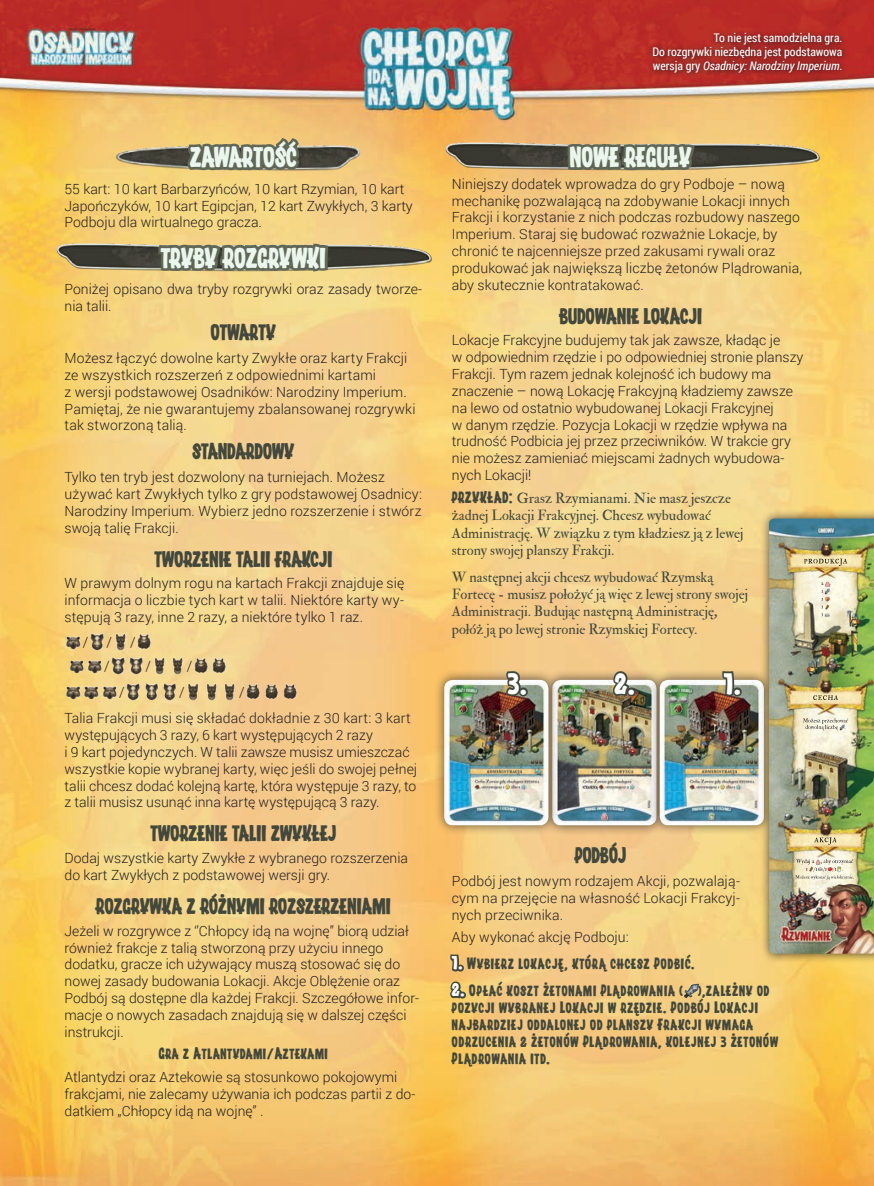
<style>
.page{position:relative;width:874px;height:1186px;background:#fff}
.page>*{position:absolute;margin:0;border:0;box-sizing:border-box;transform-origin:0 0}
.note{font:28px "Tygodnik";color:#fff}
.rozdz_średni{font:24.5px "Tygodnik";letter-spacing:.01em;color:#ebf6ed}
.basic_txt{font:24.5px "Tygodnik";letter-spacing:.01em;color:#ebf6ed}
.rozdz_maly{font:19.25px "Tygodnik";letter-spacing:.01em;color:#42483c}
.basic_txt-2{font:19.25px "Tygodnik";letter-spacing:.01em;color:#42483c}
.note-2{font:14.35px/17.2px "IM FELL Double Pica Roman";color:#42483c}
.basic_txt-3{font:300 14px/16.8px "Roboto";color:#231f20}
.note-3{font:14px/17px "Tygodnik";letter-spacing:.065em;color:#42483c}
.new_boldniejszy{font:300 14px/16.8px "Roboto";letter-spacing:.01em;color:#231f20;text-align:justify}
.new_boldniejszy-2{font:14px "Tygodnik";letter-spacing:.075em;color:#42483c}
.basic_txt-4{font:14px "Tygodnik";letter-spacing:.05em;color:#42483c}
.example{font:300 14px "Roboto";color:#231f20}
.basic_txt-5{font:11.9px/13.7px "Roboto Condensed";color:#fff;text-align:justify}
.s1{font-style:italic}
.s2{font-family:"Tygodnik";font-size:14px}
.s3{font-size:17.5px;color:#fff}
</style>
<div class="page">
<img style="left:0;top:0;width:873px;height:1186px">
<img style="left:40px;top:136px;width:344px;height:49px">
<img style="left:437px;top:139px;width:390px;height:44px">
<img style="left:49px;top:239px;width:390px;height:44px">
<svg style="left:155px;top:0;width:176px;height:299px"></svg>
<img style="left:64px;top:630px;width:19px;height:22px">
<img style="left:88px;top:630px;width:18px;height:22px">
<img style="left:112px;top:630px;width:18px;height:22px">
<img style="left:136px;top:630px;width:18px;height:22px">
<img style="left:68px;top:654px;width:36px;height:22px">
<img style="left:109px;top:654px;width:36px;height:22px">
<img style="left:151px;top:654px;width:36px;height:22px">
<img style="left:192px;top:654px;width:36px;height:22px">
<img style="left:64px;top:680px;width:55px;height:22px">
<img style="left:124px;top:680px;width:55px;height:22px">
<img style="left:184px;top:680px;width:55px;height:22px">
<img style="left:244px;top:680px;width:55px;height:22px">
<svg style="left:697px;top:28px;width:151px;height:51px"></svg>
<svg style="left:564px;top:0;width:133px;height:198px"></svg>
<svg style="left:445px;top:952px;width:24px;height:49px"></svg>
<img style="left:683px;top:984px;width:15px;height:14px">
<div style="left:541px;top:669px;width:126px;height:167px;background:#231f20;opacity:.75"></div>
<img style="left:558px;top:680px;width:90px;height:145px">
<div style="left:648px;top:669px;width:125px;height:167px;background:#231f20;opacity:.75"></div>
<img style="left:659px;top:680px;width:100px;height:145px">
<div style="left:433px;top:669px;width:125px;height:167px;background:#231f20;opacity:.75"></div>
<img style="left:444px;top:680px;width:104px;height:145px">
<svg style="left:720px;top:669px;width:24px;height:30px"></svg>
<svg style="left:609px;top:669px;width:29px;height:30px"></svg>
<img style="left:503px;top:669px;width:27px;height:68px">
<div style="left:759px;top:509px;width:114px;height:454px;background:#231f20;opacity:.75"></div>
<img style="left:768px;top:518px;width:105px;height:435px">
<svg style="left:803px;top:558px;width:43px;height:8px"></svg>
<svg style="left:812px;top:695px;width:25px;height:5px"></svg>
<svg style="left:813px;top:837px;width:23px;height:7px"></svg>
<svg style="left:795px;top:859px;width:58px;height:21px"></svg>
<svg style="left:802px;top:718px;width:45px;height:12px"></svg>
<svg style="left:820px;top:581px;width:9px;height:36px"></svg>
<p class="rozdz_średni" style="left:190px;top:140px;width:108px">ZAWARTOŚĆ</p>
<p class="basic_txt-3" style="left:64px;top:180px;width:349px">55 kart: 10 kart Barbarzyńców, 10 kart Rzymian, 10 kart<br>Japończyków, 10 kart Egipcjan, 12 kart Zwykłych, 3 karty<br>Podboju dla wirtualnego gracza.</p>
<p class="rozdz_średni" style="left:161px;top:240px;width:166px">TRYBY ROZGRYWKI</p>
<p class="basic_txt-3" style="left:64px;top:281px;width:359px">Poniżej opisano dwa tryby rozgrywki oraz zasady tworze&shy;nia talii.</p>
<p class="basic_txt-2" style="left:210px;top:319px;width:67px">OTWARTY</p>
<p class="basic_txt-3" style="left:64px;top:349px;width:352px">Możesz łączyć dowolne karty Zwykłe oraz karty Frakcji ze wszystkich rozszerzeń z odpowiednimi kartami<br>z wersji podstawowej Osadników: Narodziny Imperium.<br>Pamiętaj, że nie gwarantujemy zbalansowanej rozgrywki tak stworzoną talią.</p>
<p class="basic_txt-2" style="left:192px;top:438px;width:103px">STANDARDOWY</p>
<p class="basic_txt-3" style="left:64px;top:468px;width:359px">Tylko ten tryb jest dozwolony na turniejach. Możesz używać kart Zwykłych tylko z gry podstawowej Osadnicy:<br>Narodziny Imperium. Wybierz jedno rozszerzenie i stwórz swoją talię Frakcji.</p>
<p class="rozdz_maly" style="left:154px;top:545px;width:179px">TWORZENIE TALII FRAKCJI</p>
<p class="basic_txt-3" style="left:64px;top:574px;width:341px;text-align:justify">W prawym dolnym rogu na kartach Frakcji znajduje się informacja o liczbie tych kart w talii. Niektóre karty wy&shy;stępują 3 razy, inne 2 razy, a niektóre tylko 1 raz.</p>
<p class="example" style="left:83px;top:632px;width:7px">/</p>
<p class="example" style="left:106px;top:632px;width:7px">/</p>
<p class="example" style="left:130px;top:632px;width:7px">/</p>
<p class="example" style="left:104px;top:656px;width:7px">/</p>
<p class="example" style="left:145px;top:656px;width:7px">/</p>
<p class="example" style="left:187px;top:656px;width:7px">/</p>
<p class="example" style="left:119px;top:682px;width:7px">/</p>
<p class="example" style="left:179px;top:682px;width:7px">/</p>
<p class="example" style="left:239px;top:682px;width:7px">/</p>
<p class="basic_txt-3" style="left:64px;top:709px;width:354px">Talia Frakcji musi się składać dokładnie z 30 kart: 3 kart występujących 3 razy, 6 kart występujących 2 razy<br>i 9 kart pojedynczych. W talii zawsze musisz umieszczać wszystkie kopie wybranej karty, więc jeśli do swojej pełnej talii chcesz dodać kolejną kartę, która występuje 3 razy, to z talii musisz usunąć inna kartę występującą 3 razy.</p>
<p class="rozdz_maly" style="left:150px;top:820px;width:187px">TWORZENIE TALII ZWYKŁEJ</p>
<p class="basic_txt-3" style="left:64px;top:849px;width:345px">Dodaj wszystkie karty Zwykłe z wybranego rozszerzenia do kart Zwykłych z podstawowej wersji gry.</p>
<p class="rozdz_maly" style="left:96px;top:892px;width:296px">ROZGRYWKA Z RÓŻNYMI ROZSZERZENIAMI</p>
<p class="basic_txt-3" style="left:64px;top:922px;width:356px">Jeżeli w rozgrywce z ‘’Chłopcy idą na wojnę’’ biorą udział również frakcje z talią stworzoną przy użyciu innego dodatku, gracze ich używający muszą stosować się do nowej zasady budowania Lokacji. Akcje Oblężenie oraz Podbój są dostępne dla każdej Frakcji. Szczegółowe infor&shy;macje o nowych zasadach znajdują się w dalszej części instrukcji.</p>
<p class="basic_txt-4" style="left:159px;top:1044px;width:170px">Gra z Atlantydami/Aztekami</p>
<p class="basic_txt-3" style="left:64px;top:1068px;width:352px">Atlantydzi oraz Aztekowie są stosunkowo pokojowymi frakcjami, nie zalecamy używania ich podczas partii z do&shy;datkiem „Chłopcy idą na wojnę’’ .</p>
<p class="basic_txt-5" style="left:652px;top:31px;width:191px;text-indent:61px">To nie jest samodzielna gra.<br>Do rozgrywki niezbędna jest podstawowa wersja gry <span class="s1">Osadnicy: Narodziny Imperium</span>.</p>
<p class="basic_txt" style="left:569px;top:140px;width:123px">NOWE REGUŁY</p>
<p class="basic_txt-3" style="left:451px;top:175px;width:351px">Niniejszy dodatek wprowadza do gry Podboje – nową mechanikę pozwalającą na zdobywanie Lokacji innych Frakcji i korzystanie z nich podczas rozbudowy naszego Imperium. Staraj się budować rozważnie Lokacje, by chronić te najcenniejsze przed zakusami rywali oraz produkować jak największą liczbę żetonów Plądrowania, aby skutecznie kontratakować.</p>
<p class="rozdz_maly" style="left:559px;top:302px;width:144px">BUDOWANIE LOKACJI</p>
<p class="basic_txt-3" style="left:451px;top:332px;width:353px">Lokacje Frakcyjne budujemy tak jak zawsze, kładąc je<br>w odpowiednim rzędzie i po odpowiedniej stronie planszy Frakcji. Tym razem jednak kolejność ich budowy ma znaczenie – nową Lokację Frakcyjną kładziemy zawsze na lewo od ostatnio wybudowanej Lokacji Frakcyjnej<br>w danym rzędzie. Pozycja Lokacji w rzędzie wpływa na trudność Podbicia jej przez przeciwników. W trakcie gry nie możesz zamieniać miejscami żadnych wybudowa&shy;nych Lokacji!</p>
<p class="note-2" style="left:451px;top:490px;width:293px"><span class="s2">PRZYKŁAD:</span> Grasz Rzymianami. Nie masz jeszcze żadnej Lokacji Frakcyjnej. Chcesz wybudować Administrację. W związku z tym kładziesz ją z lewej strony swojej planszy Frakcji.</p>
<p class="note-2" style="left:451px;top:569px;width:297px">W następnej akcji chcesz wybudować Rzymską Fortecę - musisz położyć ją więc z lewej strony swojej Administracji. Budując następną Administrację, połóż ją po lewej stronie Rzymskiej Fortecy.</p>
<p class="note" style="left:507px;top:662px;width:20px">3.</p>
<p class="note" style="left:614px;top:662px;width:22px">2.</p>
<p class="note" style="left:723px;top:662px;width:18px">1.</p>
<p class="basic_txt-2" style="left:574px;top:842px;width:53px">PODBÓJ</p>
<p class="new_boldniejszy" style="left:451px;top:872px;width:290px">Podbój jest nowym rodzajem Akcji, pozwalają&shy;cym na przejęcie na własność Lokacji Frakcyj&shy;nych przeciwnika.</p>
<p class="new_boldniejszy" style="left:451px;top:928px;width:178px">Aby wykonać akcję Podboju:</p>
<p class="new_boldniejszy-2" style="left:451px;top:953px;width:244px"><span class="s3">1.</span> Wybierz lokację, którą chcesz Podbić.</p>
<p class="note-3" style="left:451px;top:981px;width:327px"><span class="s3">2.</span> Opłać koszt żetonami Plądrowania ( ),zależny od pozycji wybranej Lokacji w rzędzie. Podbój Lokacji najbardziej oddalonej od planszy Frakcji wymaga odrzucenia 2 żetonów Plądrowania, kolejnej 3 żetonów Plądrowania itd.</p>
</div>
